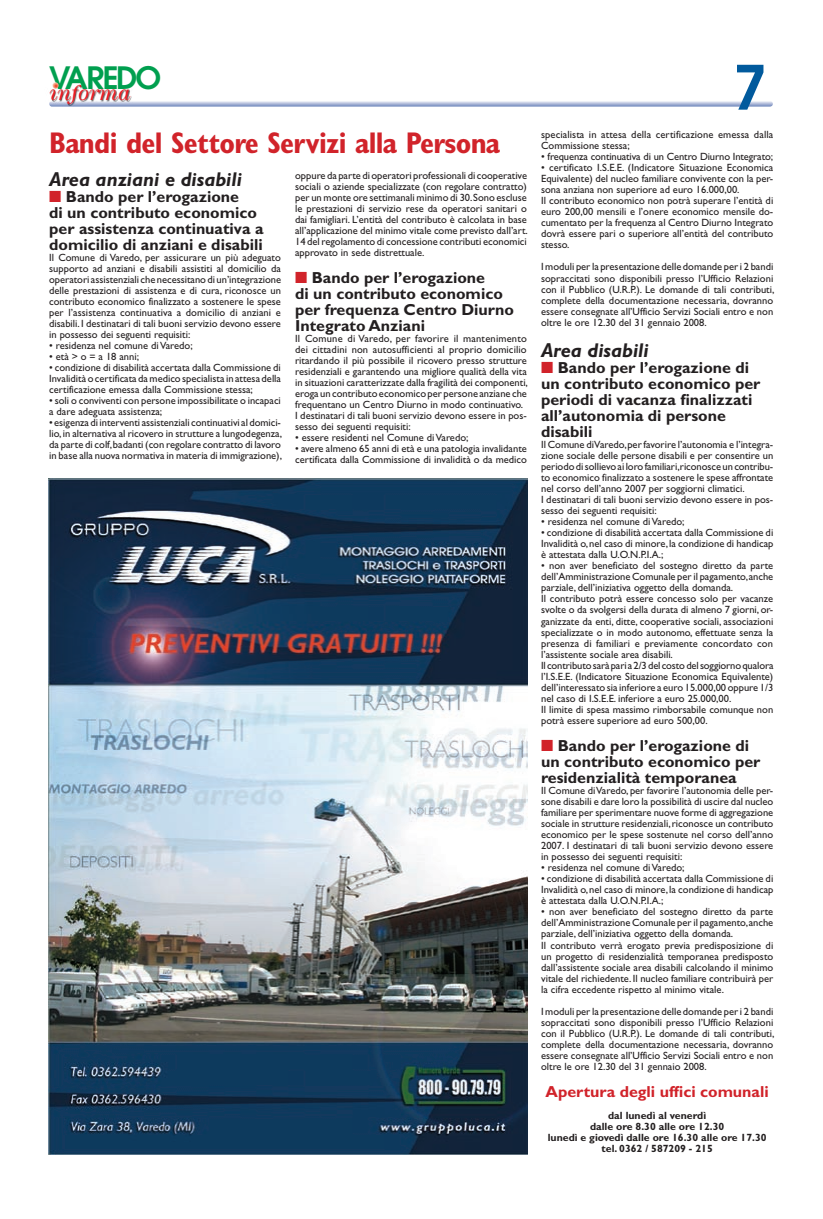
<style>
.page{position:relative;width:823px;height:1219px;background:#fff}
.page>*{position:absolute;margin:0;border:0;box-sizing:border-box;transform-origin:0 0}
.t1{font:600 60.6px "Avant Garde";color:#015a9d}
.t2{font:600 30.6px "Avant Garde";letter-spacing:-.075em;color:#009f4f}
.t3{font:700 condensed 30px "Gill Sans";letter-spacing:-.025em;color:#d1232a}
.t4{font:italic 22.1px "Century";letter-spacing:-.01em;color:#ee1d23}
.t5{font:italic 700 20px "Gill Sans";color:#231f20}
.t6{font:700 16px/16px "Gill Sans";color:#231f20}
.t7{font:700 16px "Gill Sans";color:#d1232a}
.t8{font:10.5px/11px "Gill Sans";color:#231f20;text-align:justify}
.t9{font:700 10.5px/11px "Gill Sans";color:#231f20;text-align:center}
.s1{color:#d1232a}
</style>
<div class="page">
<svg style="left:154px;top:101px;width:618px;height:6px;background:#b5c0dc"></svg>
<div style="left:44px;top:80px;width:110px;height:27px;background:#231f20;opacity:.75"></div>
<svg style="left:52px;top:82px;width:7px;height:7px"></svg>
<img style="left:48px;top:478px;width:479px;height:677px">
<h2 class="t2" style="left:49px;top:58px;width:113px">VAREDO</h2>
<h3 class="t4" style="left:50px;top:80px;width:83px">informa</h3>
<h3 class="t3" style="left:49px;top:125px;width:452px">Bandi del Settore Servizi alla Persona</h3>
<h3 class="t5" style="left:49px;top:168px;width:194px">Area anziani e disabili</h3>
<h3 class="t6" style="left:49px;top:189px;width:216px"><span class="s1">■</span> Bando per l’erogazione<br>di un contributo economico per assistenza continuativa a domicilio di anziani e disabili</h3>
<p class="t8" style="left:49px;top:252px;width:233px">Il Comune di Varedo, per assicurare un più adeguato supporto ad anziani e disabili assistiti al domicilio da operatori assistenziali che necessitano di un’integrazione delle prestazioni di assistenza e di cura, riconosce un contributo economico finalizzato a sostenere le spese per l’assistenza continuativa a domicilio di anziani e disabili. I destinatari di tali buoni servizio devono essere in possesso dei seguenti requisiti:</p>
<p class="t8" style="left:49px;top:340px;width:145px">• residenza nel comune di Varedo;</p>
<p class="t8" style="left:49px;top:351px;width:91px">• età &gt; o = a 18 anni;</p>
<p class="t8" style="left:49px;top:362px;width:233px">• condizione di disabilità accertata dalla Commissione di Invalidità o certificata da medico specialista in attesa della certificazione emessa dalla Commissione stessa;</p>
<p class="t8" style="left:49px;top:395px;width:233px">• soli o conviventi con persone impossibilitate o incapaci a dare adeguata assistenza;</p>
<p class="t8" style="left:49px;top:417px;width:234px">• esigenza di interventi assistenziali continuativi al domici&shy;lio, in alternativa al ricovero in strutture a lungodegenza, da parte di colf, badanti (con regolare contratto di lavoro in base alla nuova normativa in materia di immigrazione),</p>
<p class="t8" style="left:295px;top:170px;width:234px">oppure da parte di operatori professionali di cooperative sociali o aziende specializzate (con regolare contratto) per un monte ore settimanali minimo di 30. Sono escluse le prestazioni di servizio rese da operatori sanitari o dai famigliari. L’entità del contributo è calcolata in base all’applicazione del minimo vitale come previsto dall’art.<br>14 del regolamento di concessione contributi economici approvato in sede distrettuale.</p>
<h3 class="t6" style="left:295px;top:270px;width:220px"><span class="s1">■</span> Bando per l’erogazione<br>di un contributo economico per frequenza Centro Diurno<br>Integrato Anziani</h3>
<p class="t8" style="left:295px;top:333px;width:234px;text-align:left">Il Comune di Varedo, per favorire il mantenimento dei cittadini non autosufficienti al proprio domicilio ritardando il più possibile il ricovero presso strutture residenziali e garantendo una migliore qualità della vita in situazioni caratterizzate dalla fragilità dei componenti, eroga un contributo economico per persone anziane che frequentano un Centro Diurno in modo continuativo.<br>I destinatari di tali buoni servizio devono essere in pos&shy;sesso dei seguenti requisiti:</p>
<p class="t8" style="left:295px;top:432px;width:175px">• essere residenti nel Comune di Varedo;</p>
<p class="t8" style="left:295px;top:443px;width:233px">• avere almeno 65 anni di età e una patologia invalidante certificata dalla Commissione di invalidità o da medico</p>
<h1 class="t1" style="left:732px;top:48px;width:35px">7</h1>
<p class="t8" style="left:540px;top:129px;width:233px">specialista in attesa della certificazione emessa dalla<br>Commissione stessa;</p>
<p class="t8" style="left:540px;top:151px;width:233px">• frequenza continuativa di un Centro Diurno Integrato;</p>
<p class="t8" style="left:540px;top:162px;width:234px;text-align:left">• certificato I.S.E.E. (Indicatore Situazione Economica Equivalente) del nucleo familiare convivente con la per&shy;sona anziana non superiore ad euro 16.000,00.<br>Il contributo economico non potrà superare l’entità di euro 200,00 mensili e l’onere economico mensile do&shy;cumentato per la frequenza al Centro Diurno Integrato dovrà essere pari o superiore all’entità del contributo stesso.</p>
<p class="t8" style="left:540px;top:261px;width:235px">I moduli per la presentazione delle domande per i 2 bandi sopraccitati sono disponibili presso l’Ufficio Relazioni con il Pubblico (U.R.P.). Le domande di tali contributi, complete della documentazione necessaria, dovranno essere consegnate all’Ufficio Servizi Sociali entro e non oltre le ore 12.30 del 31 gennaio 2008.</p>
<h3 class="t5" style="left:540px;top:338px;width:109px">Area disabili</h3>
<h3 class="t6" style="left:540px;top:359px;width:221px"><span class="s1">■</span> Bando per l’erogazione di un contributo economico per periodi di vacanza finalizzati all’autonomia di persone disabili</h3>
<p class="t8" style="left:540px;top:439px;width:233px;text-align:left">Il Comune di Varedo, per favorire l’autonomia e l’integra&shy;zione sociale delle persone disabili e per consentire un periodo di sollievo ai loro familiari,riconosce un contribu&shy;to economico finalizzato a sostenere le spese affrontate nel corso dell’anno 2007 per soggiorni climatici.<br>I destinatari di tali buoni servizio devono essere in pos&shy;sesso dei seguenti requisiti:</p>
<p class="t8" style="left:540px;top:516px;width:145px">• residenza nel comune di Varedo;</p>
<p class="t8" style="left:540px;top:527px;width:233px">• condizione di disabilità accertata dalla Commissione di Invalidità o, nel caso di minore, la condizione di handicap è attestata dalla U.O.N.P.I.A.;</p>
<p class="t8" style="left:540px;top:560px;width:234px;text-align:left">• non aver beneficiato del sostegno diretto da parte dell’Amministrazione Comunale per il pagamento,anche parziale, dell’iniziativa oggetto della domanda.<br>Il contributo potrà essere concesso solo per vacanze svolte o da svolgersi della durata di almeno 7 giorni, or&shy;ganizzate da enti, ditte, cooperative sociali, associazioni specializzate o in modo autonomo, effettuate senza la presenza di familiari e previamente concordato con l’assistente sociale area disabili.<br>Il contributo sarà pari a 2/3 del costo del soggiorno qualora l’I.S.E.E. (Indicatore Situazione Economica Equivalente) dell’interessato sia inferiore a euro 15.000,00 oppure 1/3 nel caso di I.S.E.E. inferiore a euro 25.000,00.<br>Il limite di spesa massimo rimborsabile comunque non potrà essere superiore ad euro 500,00.</p>
<h3 class="t6" style="left:540px;top:737px;width:221px"><span class="s1">■</span> Bando per l’erogazione di un contributo economico per residenzialità temporanea</h3>
<p class="t8" style="left:540px;top:785px;width:233px">Il Comune di Varedo, per favorire l’autonomia delle per&shy;sone disabili e dare loro la possibilità di uscire dal nucleo familiare per sperimentare nuove forme di aggregazione sociale in strutture residenziali, riconosce un contributo economico per le spese sostenute nel corso dell’anno 2007. I destinatari di tali buoni servizio devono essere in possesso dei seguenti requisiti:</p>
<p class="t8" style="left:540px;top:862px;width:145px">• residenza nel comune di Varedo;</p>
<p class="t8" style="left:540px;top:873px;width:233px">• condizione di disabilità accertata dalla Commissione di Invalidità o, nel caso di minore, la condizione di handicap è attestata dalla U.O.N.P.I.A.;</p>
<p class="t8" style="left:540px;top:906px;width:233px;text-align:left">• non aver beneficiato del sostegno diretto da parte dell’Amministrazione Comunale per il pagamento,anche parziale, dell’iniziativa oggetto della domanda.<br>Il contributo verrà erogato previa predisposizione di un progetto di residenzialità temporanea predisposto dall’assistente sociale area disabili calcolando il minimo vitale del richiedente. Il nucleo familiare contribuirà per la cifra eccedente rispetto al minimo vitale.</p>
<p class="t8" style="left:540px;top:1006px;width:235px">I moduli per la presentazione delle domande per i 2 bandi sopraccitati sono disponibili presso l’Ufficio Relazioni con il Pubblico (U.R.P.). Le domande di tali contributi, complete della documentazione necessaria, dovranno essere consegnate all’Ufficio Servizi Sociali entro e non oltre le ore 12.30 del 31 gennaio 2008.</p>
<h3 class="t7" style="left:545px;top:1082px;width:224px">Apertura degli uffici comunali</h3>
<p class="t9" style="left:547px;top:1110px;width:220px">dal lunedì al venerdì<br>dalle ore 8.30 alle ore 12.30<br>lunedì e giovedì dalle ore 16.30 alle ore 17.30 tel. 0362 / 587209 - 215</p>
</div>
